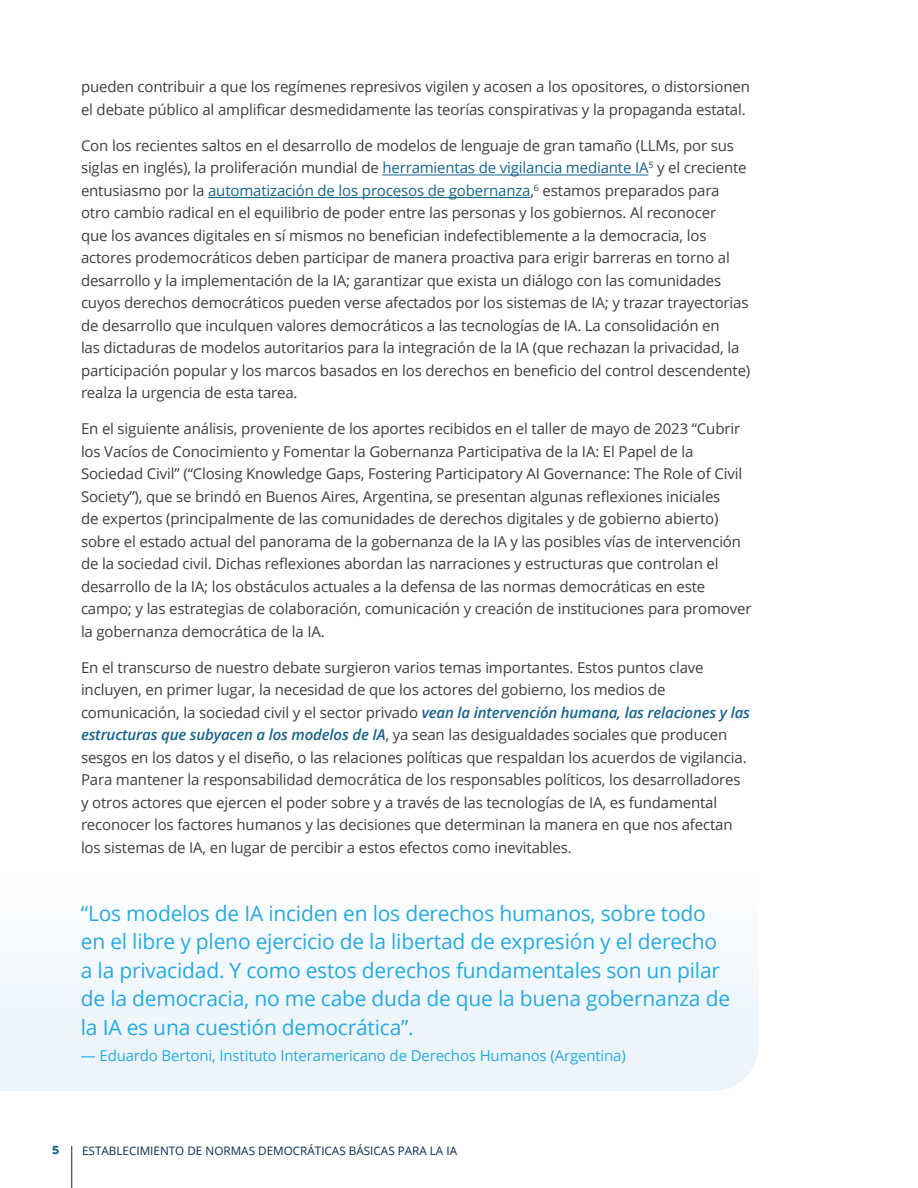
<style>
.page{position:relative;width:918px;height:1188px;background:#fff}
.page>*{position:absolute;margin:0;border:0;box-sizing:border-box;transform-origin:0 0}
.t1{font:21px/28.5px "Open Sans";letter-spacing:-.01em;color:#26aae1}
.t2{font:15px/22.5px "Open Sans";letter-spacing:-.01em;color:#3e3e3f}
.t3{font:15px "Open Sans";letter-spacing:-.01em;color:#26aae1}
.t4{font:11.7px "Open Sans";color:#092c4d}
.t5{font:700 11.7px "Conneqt";color:#17648d}
.s1{color:#17648d}
.s2{font-weight:600;font-style:italic;color:#17648d}
</style>
<div class="page">
<hr style="left:71px;top:1146px;width:1px;height:42px;background:#092c4d">
<hr style="left:382px;top:175px;width:266px;height:1px;background:#17648d">
<hr style="left:208px;top:197px;width:322px;height:1px;background:#17648d">
<div style="left:0;top:958px;width:758px;height:133px;background:#edf5fb"></div>
<p class="t2" style="left:81px;top:75px;width:670px">pueden contribuir a que los regímenes represivos vigilen y acosen a los opositores, o distorsionen el debate público al amplificar desmedidamente las teorías conspirativas y la propaganda estatal.</p>
<p class="t2" style="left:81px;top:134px;width:671px">Con los recientes saltos en el desarrollo de modelos de lenguaje de gran tamaño (LLMs, por sus siglas en inglés), la proliferación mundial de <span class="s1">herramientas de vigilancia mediante IA</span><sup>5</sup> y el creciente entusiasmo por la <span class="s1">automatización de los procesos de gobernanza</span>,<sup>6</sup> estamos preparados para otro cambio radical en el equilibrio de poder entre las personas y los gobiernos. Al reconocer<br>que los avances digitales en sí mismos no benefician indefectiblemente a la democracia, los actores prodemocráticos deben participar de manera proactiva para erigir barreras en torno al desarrollo y la implementación de la IA; garantizar que exista un diálogo con las comunidades cuyos derechos democráticos pueden verse afectados por los sistemas de IA; y trazar trayectorias de desarrollo que inculquen valores democráticos a las tecnologías de IA. La consolidación en<br>las dictaduras de modelos autoritarios para la integración de la IA (que rechazan la privacidad, la participación popular y los marcos basados en los derechos en beneficio del control descendente) realza la urgencia de esta tarea.</p>
<p class="t2" style="left:81px;top:417px;width:672px">En el siguiente análisis, proveniente de los aportes recibidos en el taller de mayo de 2023 “Cubrir los Vacíos de Conocimiento y Fomentar la Gobernanza Participativa de la IA: El Papel de la Sociedad Civil” (“Closing Knowledge Gaps, Fostering Participatory AI Governance: The Role of Civil Society”), que se brindó en Buenos Aires, Argentina, se presentan algunas reflexiones iniciales<br>de expertos (principalmente de las comunidades de derechos digitales y de gobierno abierto) sobre el estado actual del panorama de la gobernanza de la IA y las posibles vías de intervención de la sociedad civil. Dichas reflexiones abordan las narraciones y estructuras que controlan el desarrollo de la IA; los obstáculos actuales a la defensa de las normas democráticas en este campo; y las estrategias de colaboración, comunicación y creación de instituciones para promover la gobernanza democrática de la IA.</p>
<p class="t2" style="left:81px;top:656px;width:671px">En el transcurso de nuestro debate surgieron varios temas importantes. Estos puntos clave incluyen, en primer lugar, la necesidad de que los actores del gobierno, los medios de comunicación, la sociedad civil y el sector privado <span class="s2">vean la intervención humana, las relaciones y las estructuras que subyacen a los modelos de IA</span>, ya sean las desigualdades sociales que producen sesgos en los datos y el diseño, o las relaciones políticas que respaldan los acuerdos de vigilancia.<br>Para mantener la responsabilidad democrática de los responsables políticos, los desarrolladores y otros actores que ejercen el poder sobre y a través de las tecnologías de IA, es fundamental reconocer los factores humanos y las decisiones que determinan la manera en que nos afectan los sistemas de IA, en lugar de percibir a estos efectos como inevitables.</p>
<p class="t1" style="left:81px;top:898px;width:651px">“Los modelos de IA inciden en los derechos humanos, sobre todo en el libre y pleno ejercicio de la libertad de expresión y el derecho a la privacidad. Y como estos derechos fundamentales son un pilar de la democracia, no me cabe duda de que la buena gobernanza de la IA es una cuestión democrática”.</p>
<p class="t3" style="left:81px;top:1045px;width:546px">— Eduardo Bertoni, Instituto Interamericano de Derechos Humanos (Argentina)</p>
<p class="t5" style="left:52px;top:1142px;width:9px">5</p>
<p class="t4" style="left:82px;top:1143px;width:377px">ESTABLECIMIENTO DE NORMAS DEMOCRÁTICAS BÁSICAS PARA LA IA</p>
</div>
